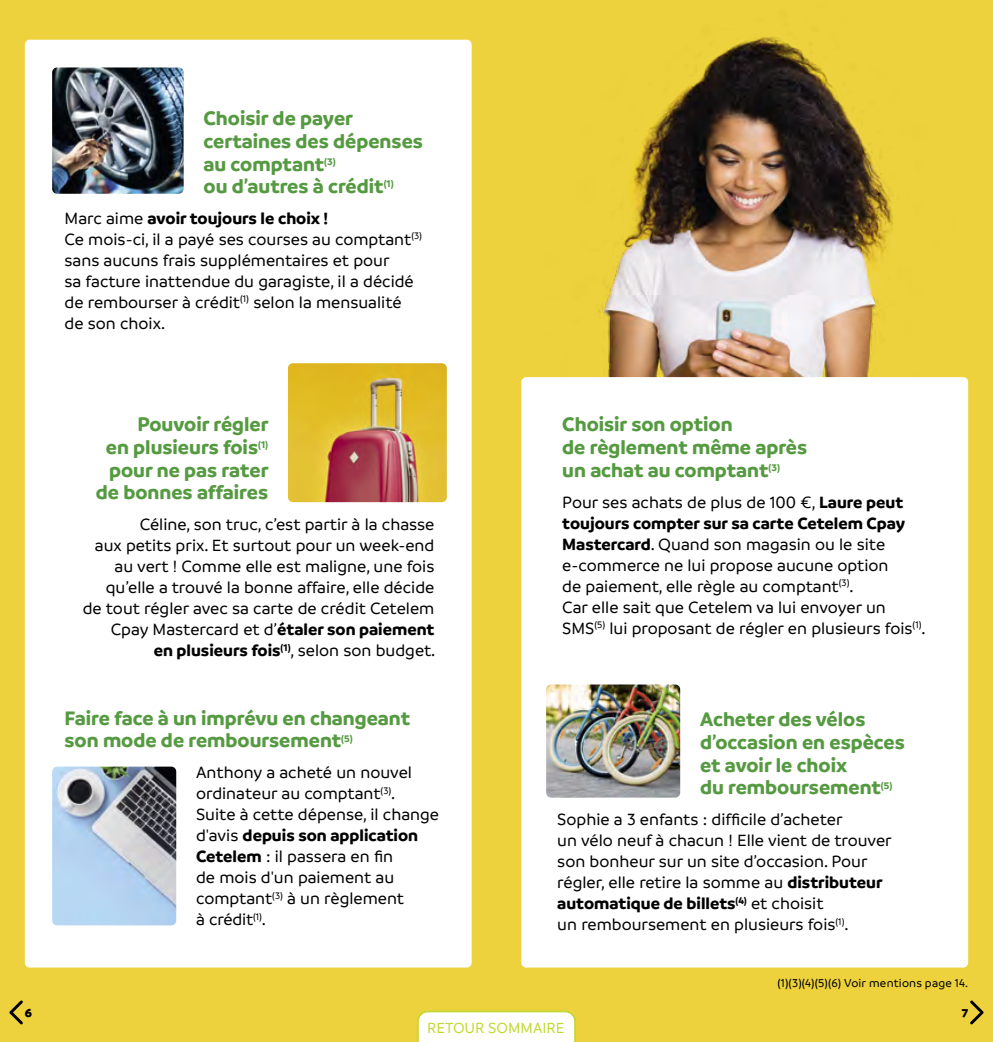
<style>
.page{position:relative;width:993px;height:1042px;background:#fff}
.page>*{position:absolute;margin:0;border:0;box-sizing:border-box;transform-origin:0 0}
.t1{font:700 21px/22.8px "Branding";color:#559a41}
.t2{font:500 17.5px/21px "Branding";color:#000}
.t3{font:500 15.75px "Branding";color:#c2d931}
.t4{font:500 12.25px "Branding";letter-spacing:.015em;color:#000}
.t5{font:900 12.25px "Branding";color:#000}
.s1{font-weight:700}
</style>
<div class="page">
<div style="left:0;top:0;width:521px;height:1042px;background:#edd23d"></div>
<div style="left:25px;top:40px;width:446px;height:927px;background:#fff;border-radius:5px"></div>
<img style="left:288px;top:363px;width:158px;height:139px">
<img style="left:52px;top:766px;width:124px;height:159px">
<img style="left:52px;top:67px;width:132px;height:127px">
<img style="left:521px;top:2px;width:471px;height:1025px">
<div style="left:521px;top:377px;width:446px;height:590px;background:#fff;border-radius:5px"></div>
<img style="left:546px;top:684px;width:134px;height:113px">
<svg style="left:9px;top:1000px;width:14px;height:24px"></svg>
<svg style="left:969px;top:1000px;width:14px;height:24px"></svg>
<svg style="left:417px;top:1009px;width:159px;height:33px"></svg>
<p class="t1" style="left:203px;top:107px;width:221px">Choisir de payer certaines des dépenses au comptant<sup>(3)<br></sup>ou d’autres à crédit<sup>(1)</sup></p>
<p class="t2" style="left:64px;top:208px;width:359px">Marc aime <span class="s1">avoir toujours le choix !<br></span>Ce mois-ci, il a payé ses courses au comptant<sup>(3) </sup>sans aucuns frais supplémentaires et pour<br>sa facture inattendue du garagiste, il a décidé de rembourser à crédit<sup>(1)</sup> selon la mensualité de son choix.</p>
<p class="t5" style="left:25px;top:1006px;width:9px">6</p>
<p class="t1" style="left:96px;top:413px;width:174px;text-align:right">Pouvoir régler<br>en plusieurs fois<sup>(1) </sup>pour ne pas rater de bonnes affaires</p>
<p class="t2" style="left:83px;top:514px;width:354px;text-align:right">Céline, son truc, c’est partir à la chasse<br>aux petits prix. Et surtout pour un week-end au vert ! Comme elle est maligne, une fois qu’elle a trouvé la bonne affaire, elle décide<br>de tout régler avec sa carte de crédit Cetelem Cpay Mastercard et d’<span class="s1">étaler son paiement<br>en plusieurs fois</span><sup>(1)</sup>, selon son budget.</p>
<p class="t1" style="left:64px;top:706px;width:347px">Faire face à un imprévu en changeant son mode de remboursement<sup>(5)</sup></p>
<p class="t2" style="left:196px;top:762px;width:244px">Anthony a acheté un nouvel ordinateur au comptant<sup>(3)</sup>.<br>Suite à cette dépense, il change d'avis <span class="s1">depuis son application<br>Cetelem</span> : il passera en fin<br>de mois d'un paiement au comptant<sup>(3)</sup> à un règlement<br>à crédit<sup>(1)</sup>.</p>
<p class="t1" style="left:562px;top:413px;width:246px">Choisir son option<br>de règlement même après un achat au comptant<sup>(3)</sup></p>
<p class="t2" style="left:562px;top:491px;width:365px">Pour ses achats de plus de 100 €, <span class="s1">Laure peut toujours compter sur sa carte Cetelem Cpay Mastercard</span>. Quand son magasin ou le site e-commerce ne lui propose aucune option<br>de paiement, elle règle au comptant<sup>(3)</sup>.<br>Car elle sait que Cetelem va lui envoyer un SMS<sup>(5)</sup> lui proposant de régler en plusieurs fois<sup>(1)</sup>.</p>
<p class="t1" style="left:699px;top:708px;width:206px">Acheter des vélos d’occasion en espèces et avoir le choix<br>du remboursement<sup>(5)</sup></p>
<p class="t2" style="left:557px;top:809px;width:336px">Sophie a 3 enfants : difficile d’acheter<br>un vélo neuf à chacun ! Elle vient de trouver son bonheur sur un site d’occasion. Pour régler, elle retire la somme au <span class="s1">distributeur automatique de billets</span><sup>(4)</sup> et choisit<br>un remboursement en plusieurs fois<sup>(1)</sup>.</p>
<p class="t4" style="left:777px;top:977px;width:192px">(1)(3)(4)(5)(6) Voir mentions page 14.</p>
<p class="t5" style="left:961px;top:1006px;width:8px">7</p>
<p class="t3" style="left:427px;top:1019px;width:138px">RETOUR SOMMAIRE</p>
</div>
